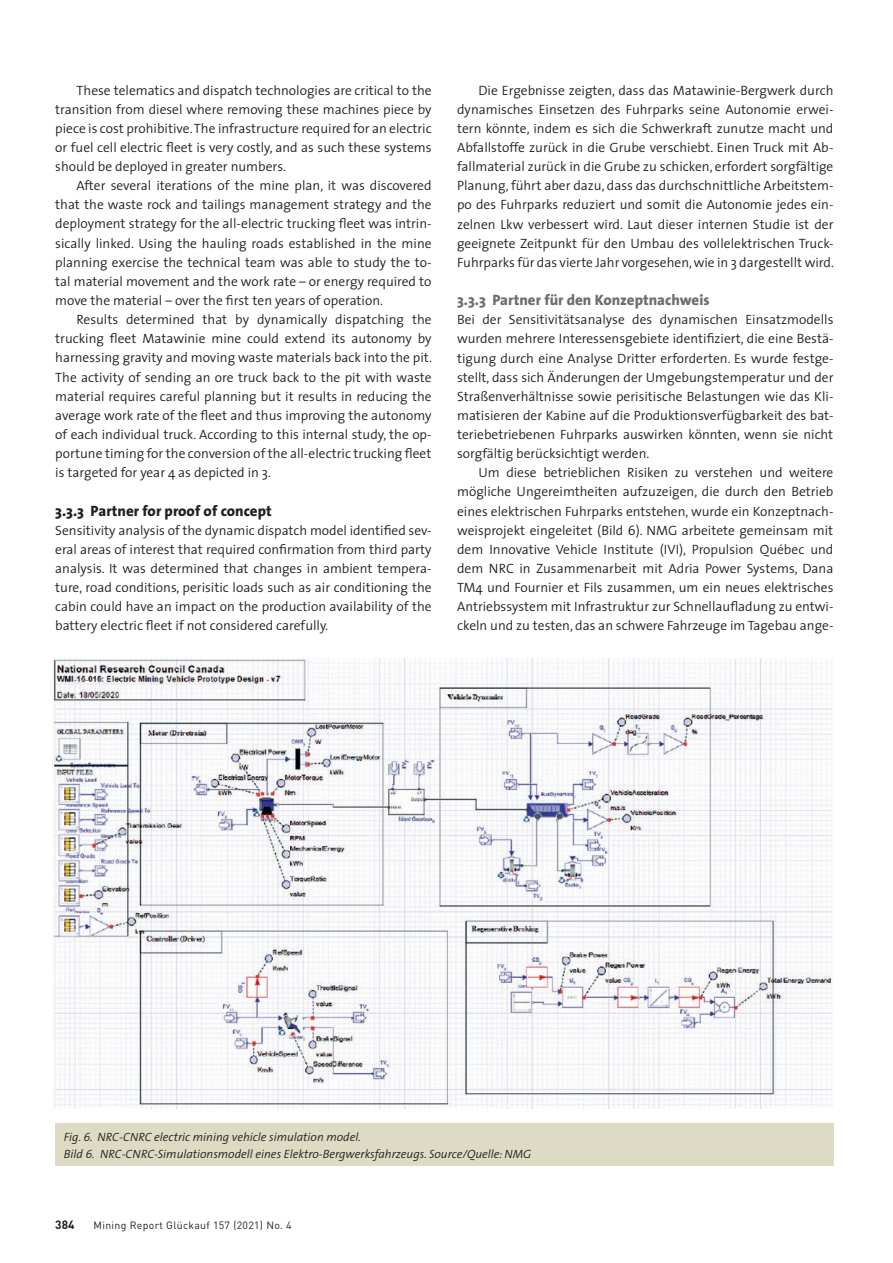
<style>
.page{position:relative;width:893px;height:1263px;background:#fff}
.page>*{position:absolute;margin:0;border:0;box-sizing:border-box;transform-origin:0 0}
.t1{font:800 15px "The Sans";color:#6c6d70}
.t2{font:800 15px "The Sans";color:#231f20}
.t3{font:300 13.5px/19.2px "The Sans";color:#231f20;text-align:justify}
.t4{font:italic 300 12px/16.5px "The Sans";color:#231f20}
.t5{font:700 12px "DIN";color:#231f20}
.t6{font:10.5px "DIN";letter-spacing:.03em;color:#231f20}
.s1{font-family:"The Sans Semi Light Caps";font-weight:400}
</style>
<div class="page">
<img style="left:53px;top:658px;width:780px;height:451px">
<div style="left:55px;top:1124px;width:778px;height:42px;background:#dddbc3"></div>
<p class="t3" style="left:55px;top:80px;width:378px;text-indent:21px">These telematics and dispatch technologies are critical to the transition from diesel where removing these machines piece by piece is cost prohibitive. The infrastructure required for an electric or fuel cell electric fleet is very costly, and as such these systems should be deployed in greater numbers.</p>
<p class="t3" style="left:55px;top:176px;width:378px;text-indent:21px">After several iterations of the mine plan, it was discovered that the waste rock and tailings management strategy and the deployment strategy for the all-electric trucking fleet was intrin&shy;sically linked. Using the hauling roads established in the mine planning exercise the technical team was able to study the to&shy;tal material movement and the work rate – or energy required to move the material – over the first ten years of operation.</p>
<p class="t3" style="left:55px;top:310px;width:378px;text-indent:21px">Results determined that by dynamically dispatching the trucking fleet Matawinie mine could extend its autonomy by harnessing gravity and moving waste materials back into the pit.<br>The activity of sending an ore truck back to the pit with waste material requires careful planning but it results in reducing the average work rate of the fleet and thus improving the autonomy of each individual truck. According to this internal study, the op&shy;portune timing for the conversion of the all-electric trucking fleet is targeted for year 4 as depicted in 3.</p>
<p class="t2" style="left:55px;top:498px;width:218px">3.3.3 Partner for proof of concept</p>
<p class="t3" style="left:55px;top:520px;width:378px">Sensitivity analysis of the dynamic dispatch model identified sev&shy;eral areas of interest that required confirmation from third party analysis. It was determined that changes in ambient tempera&shy;ture, road conditions, perisitic loads such as air conditioning the cabin could have an impact on the production availability of the battery electric fleet if not considered carefully.</p>
<p class="t3" style="left:457px;top:80px;width:378px;text-indent:21px">Die Ergebnisse zeigten, dass das Matawinie-Bergwerk durch dynamisches Einsetzen des Fuhrparks seine Autonomie erwei&shy;tern könnte, indem es sich die Schwerkraft zunutze macht und Abfallstoffe zurück in die Grube verschiebt. Einen Truck mit Ab&shy;fallmaterial zurück in die Grube zu schicken, erfordert sorgfältige Planung, führt aber dazu, dass das durchschnittliche Arbeitstem&shy;po des Fuhrparks reduziert und somit die Autonomie jedes ein&shy;zelnen Lkw verbessert wird. Laut dieser internen Studie ist der geeignete Zeitpunkt für den Umbau des vollelektrischen Truck-Fuhrparks für das vierte Jahr vorgesehen, wie in 3 dargestellt wird.</p>
<p class="t1" style="left:457px;top:287px;width:254px">3.3.3 Partner für den Konzeptnachweis</p>
<p class="t3" style="left:457px;top:310px;width:378px">Bei der Sensitivitätsanalyse des dynamischen Einsatzmodells wurden mehrere Interessensgebiete identifiziert, die eine Bestä&shy;tigung durch eine Analyse Dritter erforderten. Es wurde festge&shy;stellt, dass sich Änderungen der Umgebungstemperatur und der Straßenverhältnisse sowie perisitische Belastungen wie das Kli&shy;matisieren der Kabine auf die Produktionsverfügbarkeit des bat&shy;teriebetriebenen Fuhrparks auswirken könnten, wenn sie nicht sorgfältig berücksichtigt werden.</p>
<p class="t3" style="left:457px;top:463px;width:378px;text-indent:21px">Um diese betrieblichen Risiken zu verstehen und weitere mögliche Ungereimtheiten aufzuzeigen, die durch den Betrieb eines elektrischen Fuhrparks entstehen, wurde ein Konzeptnach&shy;weisprojekt eingeleitet (Bild 6). NMG arbeitete gemeinsam mit dem Innovative Vehicle Institute (IVI), Propulsion Québec und dem NRC in Zusammenarbeit mit Adria Power Systems, Dana TM4 und Fournier et Fils zusammen, um ein neues elektrisches Antriebssystem mit Infrastruktur zur Schnellaufladung zu entwi&shy;ckeln und zu testen, das an schwere Fahrzeuge im Tagebau ange-</p>
<p class="t4" style="left:64px;top:1128px;width:469px">Fig. <span class="s1">6</span>. NRC-CNRC electric mining vehicle simulation model.<br>Bild <span class="s1">6.</span> NRC-CNRC-Simulationsmodell eines Elektro-Bergwerksfahrzeugs. Source/Quelle: NMG</p>
<p class="t5" style="left:55px;top:1217px;width:21px">384</p>
<p class="t6" style="left:94px;top:1218px;width:200px">Mining Report Glückauf 157 (2021) No. 4</p>
</div>
